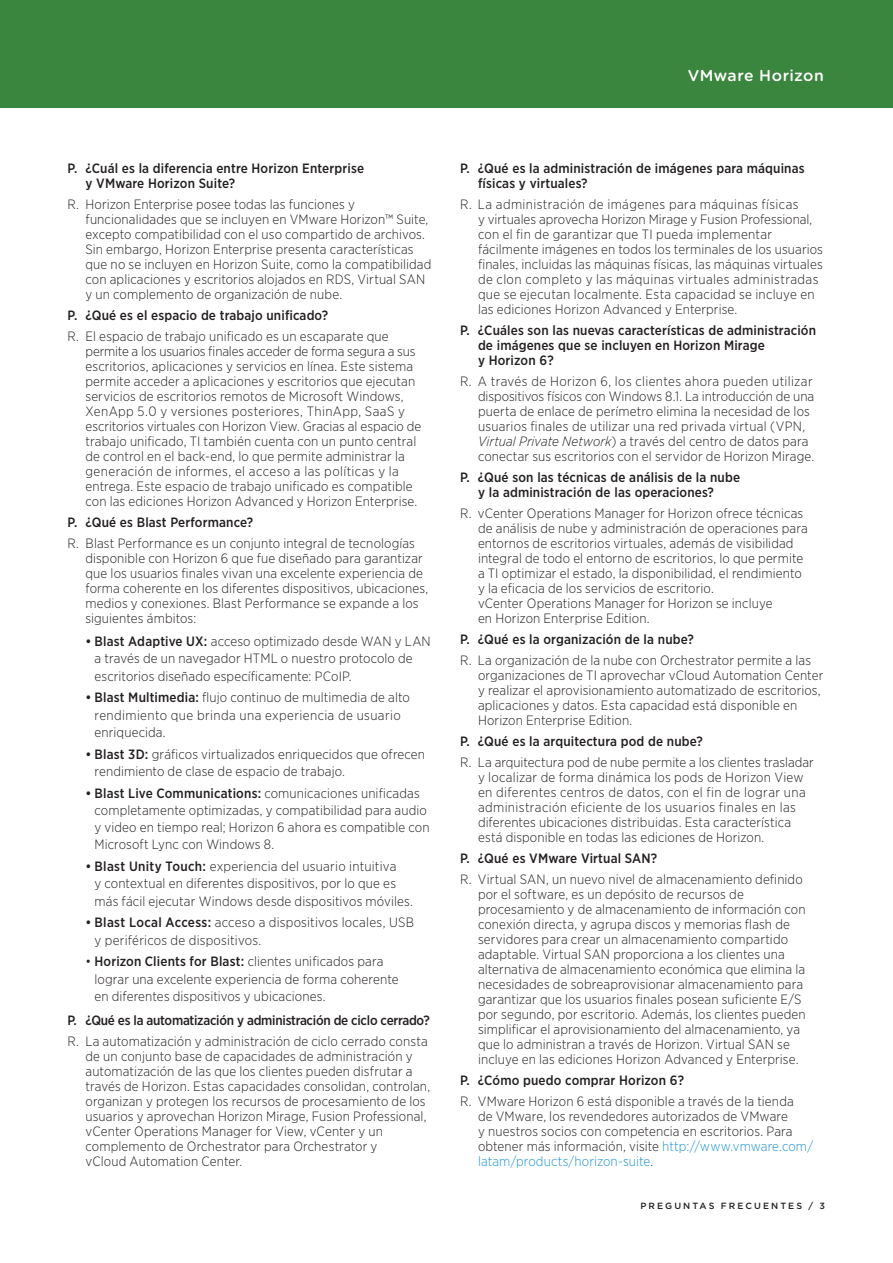
<style>
.page{position:relative;width:893px;height:1263px;background:#fff}
.page>*{position:absolute;margin:0;border:0;box-sizing:border-box;transform-origin:0 0}
.t1{font:500 15.75px "Gotham Rounded";letter-spacing:.025em;color:#fff}
._5a_Body_Answer{font:300 13.5px/15px "Gotham Narrow";letter-spacing:.01em;color:#231f20}
._4b_Subhead_2_Questi{font:500 13.5px/15px "Gotham Narrow";letter-spacing:.01em;color:#231f20}
._4b_Subhead_2_Questi-2{font:500 13.5px "Gotham Narrow";letter-spacing:-.02em;color:#231f20}
.t2{font:500 9px "Gotham";letter-spacing:.23em;color:#231f20}
.s1{font-weight:500}
.s2{font-style:italic}
.s3{color:#1c94d2}
</style>
<div class="page">
<div style="left:0;top:0;width:893px;height:108px;background:#3b863f"></div>
<p class="t1" style="left:688px;top:64px;width:138px">VMware Horizon</p>
<p class="_4b_Subhead_2_Questi" style="left:86px;top:160px;width:280px;text-indent:-18px">P. ¿Cuál es la diferencia entre Horizon Enterprise y VMware Horizon Suite?</p>
<p class="_5a_Body_Answer" style="left:86px;top:196px;width:347px;text-indent:-18px">R. Horizon Enterprise posee todas las funciones y funcionalidades que se incluyen en VMware Horizon™ Suite, excepto compatibilidad con el uso compartido de archivos.<br>Sin embargo, Horizon Enterprise presenta características que no se incluyen en Horizon Suite, como la compatibilidad con aplicaciones y escritorios alojados en RDS, Virtual SAN y un complemento de organización de nube.</p>
<p class="_4b_Subhead_2_Questi" style="left:68px;top:307px;width:262px">P. ¿Qué es el espacio de trabajo unificado?</p>
<p class="_5a_Body_Answer" style="left:86px;top:328px;width:337px;text-indent:-18px">R. El espacio de trabajo unificado es un escaparate que permite a los usuarios finales acceder de forma segura a sus escritorios, aplicaciones y servicios en línea. Este sistema permite acceder a aplicaciones y escritorios que ejecutan servicios de escritorios remotos de Microsoft Windows, XenApp 5.0 y versiones posteriores, ThinApp, SaaS y escritorios virtuales con Horizon View. Gracias al espacio de trabajo unificado, TI también cuenta con un punto central de control en el back-end, lo que permite administrar la generación de informes, el acceso a las políticas y la entrega. Este espacio de trabajo unificado es compatible con las ediciones Horizon Advanced y Horizon Enterprise.</p>
<p class="_4b_Subhead_2_Questi" style="left:68px;top:514px;width:187px">P. ¿Qué es Blast Performance?</p>
<p class="_5a_Body_Answer" style="left:86px;top:535px;width:344px;text-indent:-18px">R. Blast Performance es un conjunto integral de tecnologías disponible con Horizon 6 que fue diseñado para garantizar que los usuarios finales vivan una excelente experiencia de forma coherente en los diferentes dispositivos, ubicaciones, medios y conexiones. Blast Performance se expande a los siguientes ámbitos:</p>
<p class="_5a_Body_Answer" style="left:94px;top:632px;width:338px;line-height:17.2px;text-indent:-9px"><span class="s1">• Blast Adaptive UX:</span> acceso optimizado desde WAN y LAN a través de un navegador HTML o nuestro protocolo de escritorios diseñado específicamente: PCoIP.</p>
<p class="_5a_Body_Answer" style="left:94px;top:689px;width:317px;line-height:17.2px;text-indent:-9px"><span class="s1">• Blast Multimedia:</span> flujo continuo de multimedia de alto rendimiento que brinda una experiencia de usuario enriquecida.</p>
<p class="_5a_Body_Answer" style="left:94px;top:745px;width:332px;line-height:17.2px;text-indent:-9px"><span class="s1">• Blast 3D:</span> gráficos virtualizados enriquecidos que ofrecen rendimiento de clase de espacio de trabajo.</p>
<p class="_5a_Body_Answer" style="left:94px;top:784px;width:337px;line-height:17.2px;text-indent:-9px"><span class="s1">• Blast Live Communications:</span> comunicaciones unificadas completamente optimizadas, y compatibilidad para audio y video en tiempo real; Horizon 6 ahora es compatible con Microsoft Lync con Windows 8.</p>
<p class="_5a_Body_Answer" style="left:94px;top:857px;width:320px;line-height:17.2px;text-indent:-9px"><span class="s1">• Blast Unity Touch:</span> experiencia del usuario intuitiva<br>y contextual en diferentes dispositivos, por lo que es más fácil ejecutar Windows desde dispositivos móviles.</p>
<p class="_5a_Body_Answer" style="left:94px;top:914px;width:321px;line-height:17.2px;text-indent:-9px"><span class="s1">• Blast Local Access:</span> acceso a dispositivos locales, USB y periféricos de dispositivos.</p>
<p class="_5a_Body_Answer" style="left:94px;top:953px;width:306px;line-height:17.2px;text-indent:-9px">• <span class="s1">Horizon Clients for Blast:</span> clientes unificados para lograr una excelente experiencia de forma coherente en diferentes dispositivos y ubicaciones.</p>
<p class="_4b_Subhead_2_Questi-2" style="left:68px;top:1012px;width:364px">P. ¿Qué es la automatización y administración de ciclo cerrado?</p>
<p class="_5a_Body_Answer" style="left:86px;top:1033px;width:346px;text-indent:-18px">R. La automatización y administración de ciclo cerrado consta de un conjunto base de capacidades de administración y automatización de las que los clientes pueden disfrutar a través de Horizon. Estas capacidades consolidan, controlan, organizan y protegen los recursos de procesamiento de los usuarios y aprovechan Horizon Mirage, Fusion Professional, vCenter Operations Manager for View, vCenter y un complemento de Orchestrator para Orchestrator y<br>vCloud Automation Center.</p>
<p class="_4b_Subhead_2_Questi" style="left:478px;top:160px;width:328px;text-indent:-18px">P. ¿Qué es la administración de imágenes para máquinas físicas y virtuales?</p>
<p class="_5a_Body_Answer" style="left:478px;top:196px;width:347px;text-indent:-18px">R. La administración de imágenes para máquinas físicas<br>y virtuales aprovecha Horizon Mirage y Fusion Professional, con el fin de garantizar que TI pueda implementar fácilmente imágenes en todos los terminales de los usuarios finales, incluidas las máquinas físicas, las máquinas virtuales de clon completo y las máquinas virtuales administradas que se ejecutan localmente. Esta capacidad se incluye en las ediciones Horizon Advanced y Enterprise.</p>
<p class="_4b_Subhead_2_Questi" style="left:478px;top:322px;width:340px;text-indent:-18px">P. ¿Cuáles son las nuevas características de administración de imágenes que se incluyen en Horizon Mirage<br>y Horizon 6?</p>
<p class="_5a_Body_Answer" style="left:478px;top:373px;width:338px;text-indent:-18px">R. A través de Horizon 6, los clientes ahora pueden utilizar dispositivos físicos con Windows 8.1. La introducción de una puerta de enlace de perímetro elimina la necesidad de los usuarios finales de utilizar una red privada virtual (VPN, <span class="s2">Virtual Private Network</span>) a través del centro de datos para conectar sus escritorios con el servidor de Horizon Mirage.</p>
<p class="_4b_Subhead_2_Questi" style="left:478px;top:469px;width:264px;text-indent:-18px">P. ¿Qué son las técnicas de análisis de la nube y la administración de las operaciones?</p>
<p class="_5a_Body_Answer" style="left:478px;top:505px;width:331px;text-indent:-18px">R. vCenter Operations Manager for Horizon ofrece técnicas de análisis de nube y administración de operaciones para entornos de escritorios virtuales, además de visibilidad integral de todo el entorno de escritorios, lo que permite a TI optimizar el estado, la disponibilidad, el rendimiento y la eficacia de los servicios de escritorio.<br>vCenter Operations Manager for Horizon se incluye<br>en Horizon Enterprise Edition.</p>
<p class="_4b_Subhead_2_Questi" style="left:460px;top:631px;width:235px">P. ¿Qué es la organización de la nube?</p>
<p class="_5a_Body_Answer" style="left:478px;top:652px;width:347px;text-indent:-18px">R. La organización de la nube con Orchestrator permite a las organizaciones de TI aprovechar vCloud Automation Center y realizar el aprovisionamiento automatizado de escritorios, aplicaciones y datos. Esta capacidad está disponible en Horizon Enterprise Edition.</p>
<p class="_4b_Subhead_2_Questi" style="left:460px;top:733px;width:244px">P. ¿Qué es la arquitectura pod de nube?</p>
<p class="_5a_Body_Answer" style="left:478px;top:754px;width:337px;text-indent:-18px">R. La arquitectura pod de nube permite a los clientes trasladar y localizar de forma dinámica los pods de Horizon View en diferentes centros de datos, con el fin de lograr una administración eficiente de los usuarios finales en las diferentes ubicaciones distribuidas. Esta característica está disponible en todas las ediciones de Horizon.</p>
<p class="_4b_Subhead_2_Questi" style="left:460px;top:850px;width:199px">P. ¿Qué es VMware Virtual SAN?</p>
<p class="_5a_Body_Answer" style="left:478px;top:871px;width:329px;text-indent:-18px">R. Virtual SAN, un nuevo nivel de almacenamiento definido por el software, es un depósito de recursos de procesamiento y de almacenamiento de información con conexión directa, y agrupa discos y memorias flash de servidores para crear un almacenamiento compartido adaptable. Virtual SAN proporciona a los clientes una alternativa de almacenamiento económica que elimina la necesidades de sobreaprovisionar almacenamiento para garantizar que los usuarios finales posean suficiente E/S por segundo, por escritorio. Además, los clientes pueden simplificar el aprovisionamiento del almacenamiento, ya que lo administran a través de Horizon. Virtual SAN se incluye en las ediciones Horizon Advanced y Enterprise.</p>
<p class="_4b_Subhead_2_Questi" style="left:460px;top:1072px;width:226px">P. ¿Cómo puedo comprar Horizon 6?</p>
<p class="_5a_Body_Answer" style="left:478px;top:1093px;width:337px;text-indent:-18px">R. VMware Horizon 6 está disponible a través de la tienda<br>de VMware, los revendedores autorizados de VMware<br>y nuestros socios con competencia en escritorios. Para obtener más información, visite <span class="s3">http://www.vmware.com/ latam/products/horizon-suite</span>.</p>
<p class="t2" style="left:640px;top:1200px;width:186px">PREGUNTAS FRECUENTES / 3</p>
</div>
